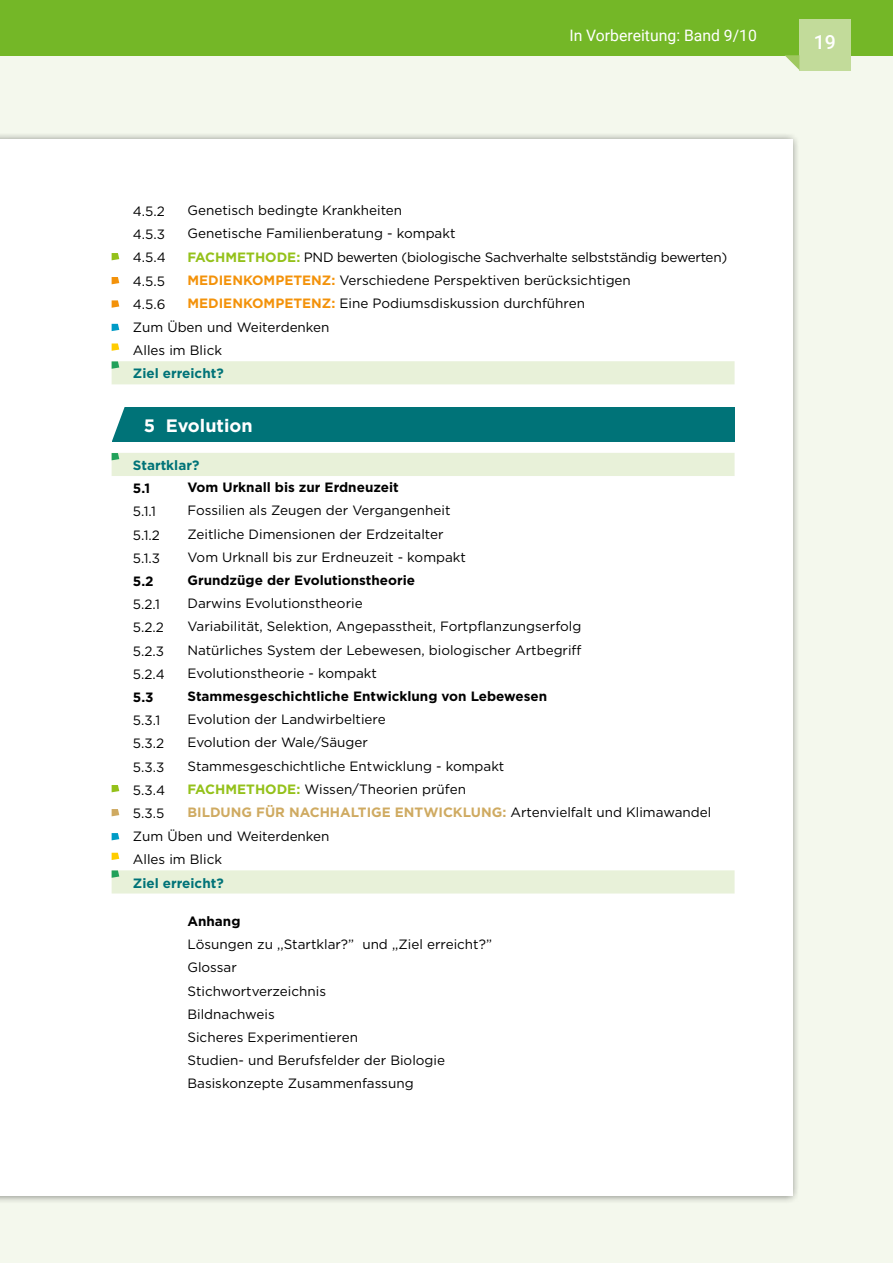
<style>
.page{position:relative;width:893px;height:1263px;background:#fff}
.page>*{position:absolute;margin:0;border:0;box-sizing:border-box;transform-origin:0 0}
.t1{font:500 19.5px "Roboto";color:#fff}
.t2{font:700 18px "Gotham HTF";color:#fff}
.t3{font:15.75px "Roboto";color:#fff}
.t4{font:13.5px/23.2px "Gotham HTF";color:#000}
.t5{font:700 13.5px "Gotham HTF";color:#000}
.t6{font:13.5px "Gotham HTF";letter-spacing:-.02em;color:#000}
.t7{font:700 13.5px "Gotham HTF";color:#007378}
.s1{font-weight:700;color:#94c11a}
.s2{font-weight:700;color:#f3920a}
.s3{font-weight:700;color:#cfaa61}
</style>
<div class="page">
<div style="left:0;top:26px;width:893px;height:1237px;background:#f4f8ed"></div>
<div style="left:0;top:0;width:893px;height:55px;background:#74b727"></div>
<div style="left:799px;top:19px;width:51px;height:51px;background:#c2db9a"></div>
<svg style="left:785px;top:55px;width:14px;height:15px"></svg>
<div style="left:0;top:132px;width:800px;height:1072px;background:#000;opacity:.5"></div>
<div style="left:0;top:140px;width:792px;height:1056px;background:#fff"></div>
<svg style="left:112px;top:361px;width:623px;height:532px"></svg>
<div style="left:112px;top:408px;width:623px;height:34px;background:#007378"></div>
<svg style="left:112px;top:324px;width:7px;height:7px"></svg>
<svg style="left:112px;top:253px;width:7px;height:7px"></svg>
<svg style="left:112px;top:277px;width:7px;height:7px"></svg>
<svg style="left:112px;top:300px;width:7px;height:8px"></svg>
<svg style="left:112px;top:343px;width:7px;height:8px"></svg>
<svg style="left:112px;top:361px;width:7px;height:8px"></svg>
<svg style="left:112px;top:453px;width:7px;height:7px"></svg>
<svg style="left:112px;top:405px;width:13px;height:40px"></svg>
<svg style="left:112px;top:870px;width:7px;height:8px"></svg>
<svg style="left:112px;top:833px;width:7px;height:7px"></svg>
<svg style="left:112px;top:785px;width:7px;height:7px"></svg>
<svg style="left:112px;top:809px;width:7px;height:7px"></svg>
<svg style="left:112px;top:853px;width:7px;height:7px"></svg>
<p class="t3" style="left:569px;top:24px;width:189px">In Vorbereitung: Band 9/10</p>
<h1 class="t1" style="left:814px;top:29px;width:24px">19</h1>
<p class="t4" style="left:133px;top:199px;width:34px">4.5.2</p>
<p class="t4" style="left:187px;top:198px;width:216px">Genetisch bedingte Krankheiten</p>
<p class="t4" style="left:133px;top:223px;width:34px">4.5.3</p>
<p class="t4" style="left:187px;top:222px;width:269px">Genetische Familienberatung - kompakt</p>
<p class="t4" style="left:133px;top:246px;width:34px">4.5.4</p>
<p class="t6" style="left:187px;top:249px;width:541px"><span class="s1">FACHMETHODE:</span> PND bewerten (biologische Sachverhalte selbstständig bewerten)</p>
<p class="t4" style="left:133px;top:269px;width:34px">4.5.5</p>
<p class="t4" style="left:187px;top:268px;width:445px"><span class="s2">MEDIENKOMPETENZ:</span> Verschiedene Perspektiven berücksichtigen</p>
<p class="t4" style="left:133px;top:292px;width:34px">4.5.6</p>
<p class="t4" style="left:133px;top:291px;width:454px;line-height:23.7px;text-indent:55px"><span class="s2">MEDIENKOMPETENZ:</span> Eine Podiumsdiskussion durchführen<br>Zum Üben und Weiterdenken<br>Alles im Blick</p>
<p class="t7" style="left:133px;top:366px;width:92px">Ziel erreicht?</p>
<h2 class="t2" style="left:144px;top:415px;width:110px">5 Evolution</h2>
<p class="t7" style="left:133px;top:457px;width:68px">Startklar?</p>
<p class="t5" style="left:133px;top:481px;width:19px">5.1</p>
<p class="t5" style="left:187px;top:480px;width:213px">Vom Urknall bis zur Erdneuzeit</p>
<p class="t4" style="left:133px;top:500px;width:25px">5.1.1</p>
<p class="t4" style="left:187px;top:499px;width:264px">Fossilien als Zeugen der Vergangenheit</p>
<p class="t4" style="left:133px;top:523px;width:29px">5.1.2</p>
<p class="t4" style="left:187px;top:522px;width:258px">Zeitliche Dimensionen der Erdzeitalter</p>
<p class="t4" style="left:133px;top:546px;width:29px">5.1.3</p>
<p class="t4" style="left:187px;top:545px;width:280px">Vom Urknall bis zur Erdneuzeit - kompakt</p>
<p class="t5" style="left:133px;top:573px;width:22px">5.2</p>
<p class="t5" style="left:187px;top:572px;width:229px">Grundzüge der Evolutionstheorie</p>
<p class="t4" style="left:133px;top:592px;width:29px">5.2.1</p>
<p class="t4" style="left:187px;top:592px;width:177px">Darwins Evolutionstheorie</p>
<p class="t4" style="left:133px;top:616px;width:33px">5.2.2</p>
<p class="t4" style="left:187px;top:615px;width:395px">Variabilität, Selektion, Angepasstheit, Fortpflanzungserfolg</p>
<p class="t4" style="left:133px;top:639px;width:33px">5.2.3</p>
<p class="t4" style="left:187px;top:638px;width:396px">Natürliches System der Lebewesen, biologischer Artbegriff</p>
<p class="t4" style="left:133px;top:662px;width:34px">5.2.4</p>
<p class="t4" style="left:187px;top:661px;width:191px">Evolutionstheorie - kompakt</p>
<p class="t5" style="left:133px;top:689px;width:22px">5.3</p>
<p class="t5" style="left:187px;top:688px;width:361px">Stammesgeschichtliche Entwicklung von Lebewesen</p>
<p class="t4" style="left:133px;top:708px;width:29px">5.3.1</p>
<p class="t4" style="left:187px;top:708px;width:200px">Evolution der Landwirbeltiere</p>
<p class="t4" style="left:133px;top:732px;width:33px">5.3.2</p>
<p class="t4" style="left:187px;top:731px;width:182px">Evolution der Wale/Säuger</p>
<p class="t4" style="left:133px;top:755px;width:33px">5.3.3</p>
<p class="t4" style="left:187px;top:754px;width:318px">Stammesgeschichtliche Entwicklung - kompakt</p>
<p class="t4" style="left:133px;top:778px;width:34px">5.3.4</p>
<p class="t4" style="left:187px;top:777px;width:280px"><span class="s1">FACHMETHODE:</span> Wissen/Theorien prüfen</p>
<p class="t4" style="left:133px;top:801px;width:33px">5.3.5</p>
<p class="t4" style="left:133px;top:800px;width:580px;line-height:23.7px;text-indent:55px"><span class="s3">BILDUNG FÜR NACHHALTIGE ENTWICKLUNG:</span> Artenvielfalt und Klimawandel<br>Zum Üben und Weiterdenken<br>Alles im Blick</p>
<p class="t7" style="left:133px;top:875px;width:92px">Ziel erreicht?</p>
<p class="t5" style="left:187px;top:913px;width:55px">Anhang</p>
<p class="t4" style="left:187px;top:932px;width:306px">Lösungen zu ,,Startklar?” und ,,Ziel erreicht?”<br>Glossar<br>Stichwortverzeichnis<br>Bildnachweis<br>Sicheres Experimentieren<br>Studien- und Berufsfelder der Biologie<br>Basiskonzepte Zusammenfassung</p>
</div>
